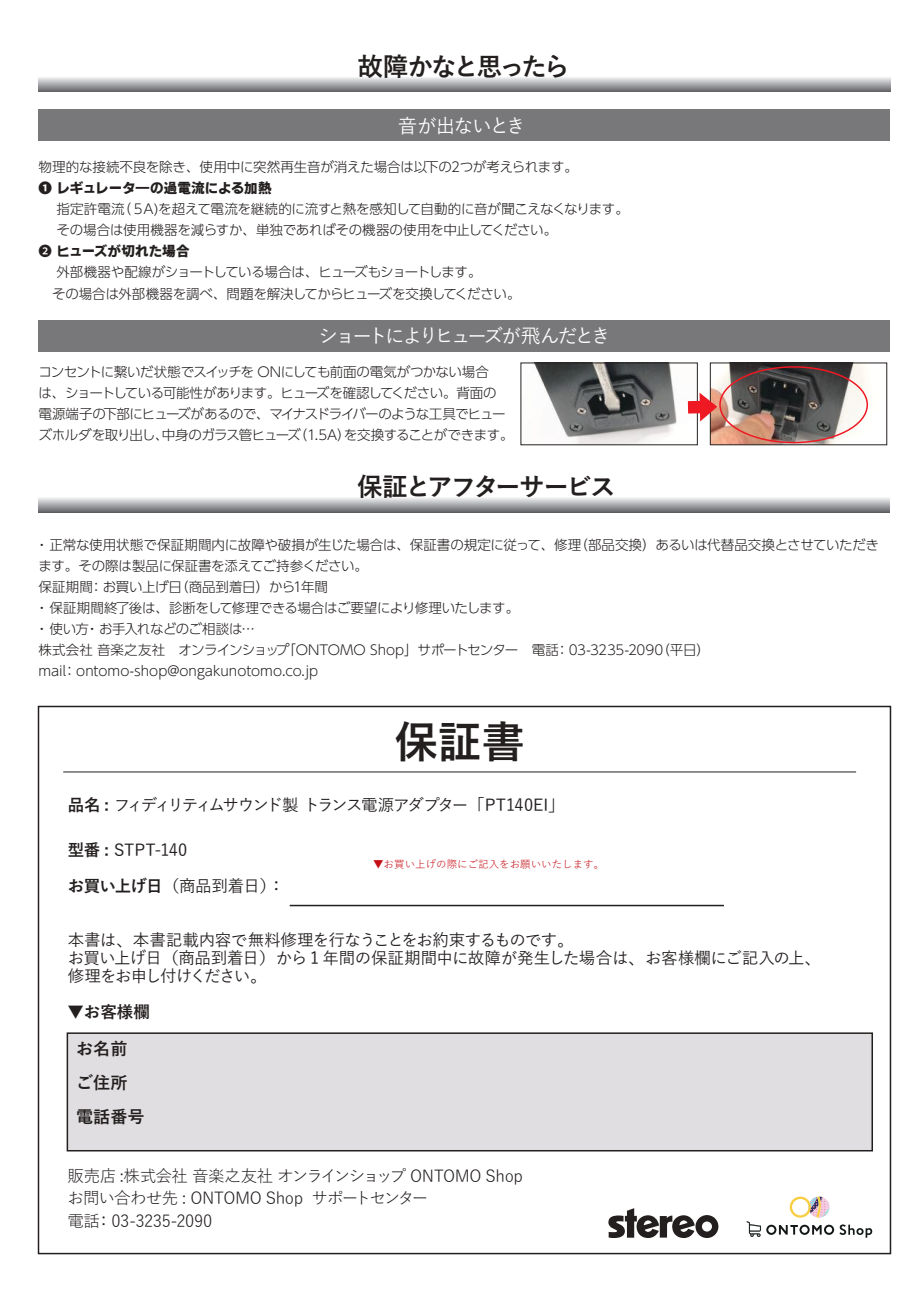
<style>
.page{position:relative;width:919px;height:1289px;background:#fff}
.page>*{position:absolute;margin:0;border:0;box-sizing:border-box;transform-origin:0 0}
.t1{font:700 43.5px "Yu Gothic";color:#241f1f}
.t2{font:700 25.5px "Yu Gothic";letter-spacing:-.085em;color:#241f1f}
.t3{font:500 19.5px "Yu Gothic";letter-spacing:-.125em;color:#fff}
.t4{font:500 19.5px "Yu Gothic";letter-spacing:-.07em;color:#fff}
.t5{font:700 17.1px/34px "Yu Gothic";color:#241f1f}
.t6{font:500 16.5px/18px "Yu Gothic";letter-spacing:-.04em;color:#241f1f}
.t7{font:16.5px/22.8px "Yu Gothic";letter-spacing:-.03em;color:#241f1f}
.t8{font:500 16.5px "Yu Gothic";letter-spacing:-.115em;color:#241f1f}
.t9{font:500 16.5px/36px "Yu Gothic";letter-spacing:-.01em;color:#241f1f}
.t10{font:700 16.5px "Yu Gothic";color:#241f1f}
.t11{font:300 13.5px/21px "UD Shin Go Pr 6 N";letter-spacing:-.025em;color:#241f1f}
.t12{font:300 13.5px/21px "UD Shin Go Pr 6 N";letter-spacing:-.05em;color:#241f1f}
.t13{font:13.5px "Gen Ei Nu Gothic EB";color:#241f1f}
.t14{font:10.5px "Yu Gothic";color:#c60e16}
.s1{font-family:"Koz Go Pr 6 N"}
.s2{font-weight:700}
</style>
<div class="page">
<svg style="left:38px;top:77px;width:852px;height:15px"></svg>
<div style="left:38px;top:320px;width:852px;height:31px;background:#78787a"></div>
<div style="left:38px;top:109px;width:852px;height:32px;background:#78787a"></div>
<div style="left:67px;top:1032px;width:805px;height:119px;background:#e0dee0;border:2px solid #241f1f"></div>
<hr style="left:290px;top:904px;width:433px;height:2px;background:#241f1f">
<svg style="left:746px;top:1196px;width:126px;height:41px"></svg>
<svg style="left:38px;top:498px;width:851px;height:14px"></svg>
<hr style="left:63px;top:771px;width:793px;height:1px;background:#241f1f">
<svg style="left:608px;top:1208px;width:110px;height:29px"></svg>
<img style="left:534px;top:364px;width:143px;height:79px">
<img style="left:712px;top:363px;width:176px;height:82px">
<div style="left:520px;top:362px;width:177px;height:83px;border:1px solid #262220"></div>
<div style="left:710px;top:362px;width:177px;height:83px;border:1px solid #262220"></div>
<svg style="left:687px;top:392px;width:30px;height:29px"></svg>
<div style="left:719px;top:366px;width:149px;height:77px;border:2px solid #ef1923;border-radius:50%"></div>
<h2 class="t2" style="left:357px;top:52px;width:213px">故障かなと思ったら</h2>
<h3 class="t4" style="left:398px;top:108px;width:129px">音が出ないとき</h3>
<p class="t11" style="left:38px;top:156px;width:541px">物理的な接続不良を除き、使用中に突然再生音が消えた場合は以下の2つが考えられます。</p>
<p class="t13" style="left:38px;top:181px;width:234px">❶ レギュレータ―の過電流による加熱</p>
<p class="t11" style="left:56px;top:198px;width:574px;text-indent:-18px">　 指定許電流（５A)を超えて電流を継続的に流すと熱を感知して自動的に音が聞こえなくなります。その場合は使用機器を減らすか、単独であればその機器の使用を中止してください。</p>
<p class="t13" style="left:38px;top:244px;width:153px"><span class="s1">❷</span> ヒューズが切れた場合</p>
<p class="t11" style="left:38px;top:261px;width:483px">　 外部機器や配線がショートしている場合は、ヒューズもショートします。<br>　その場合は外部機器を調べ、問題を解決してからヒューズを交換してください。</p>
<h3 class="t3" style="left:318px;top:317px;width:293px">ショートによりヒューズが飛んだとき</h3>
<p class="t12" style="left:38px;top:360px;width:476px">コンセントに繋いだ状態でスイッチを ONにしても前面の電気がつかない場合<br>は、ショートしている可能性があります。ヒューズを確認してください。背面の<br>電源端子の下部にヒューズがあるので、マイナスドライバーのような工具でヒューズホルダを取り出し、中身のガラス管ヒューズ（1.5A）を交換することができます。</p>
<h2 class="t2" style="left:357px;top:472px;width:260px">保証とアフターサービス</h2>
<p class="t11" style="left:35px;top:533px;width:845px">・ 正常な使用状態で保証期間内に故障や破損が生じた場合は、保証書の規定に従って、修理（部品交換）あるいは代替品交換とさせていただきます。その際は製品に保証書を添えてご持参ください。<br>保証期間：お買い上げ日（商品到着日）から1年間<br>・ 保証期間終了後は、診断をして修理できる場合はご要望により修理いたします。<br>・ 使い方・お手入れなどのご相談は…<br>株式会社 音楽之友社　オンラインショップ「ONTOMO Shop」サポートセンター　電話：03-3235-2090（平日）<br>mail：ontomo-shop@ongakunotomo.co.jp</p>
<h1 class="t1" style="left:394px;top:718px;width:132px">保証書</h1>
<p class="t8" style="left:68px;top:789px;width:498px"><span class="s2">品名 :</span> フィディリティムサウンド製 トランス電源アダプター「PT140EI」</p>
<p class="t9" style="left:68px;top:829px;width:218px"><span class="s2">型番 :</span> STPT-140<br><span class="s2">お買い上げ日</span>（商品到着日）：</p>
<p class="t6" style="left:68px;top:928px;width:755px">本書は、本書記載内容で無料修理を行なうことをお約束するものです。<br>お買い上げ日（商品到着日）から 1 年間の保証期間中に故障が発生した場合は、お客様欄にご記入の上、修理をお申し付けください。</p>
<p class="t14" style="left:373px;top:854px;width:233px">▼お買い上げの際にご記入をお願いいたします。</p>
<p class="t10" style="left:67px;top:1002px;width:84px">▼お客様欄</p>
<p class="t5" style="left:76px;top:1031px;width:70px">お名前ご住所電話番号</p>
<p class="t7" style="left:67px;top:1162px;width:457px">販売店 :株式会社 音楽之友社 オンラインショップ ONTOMO Shopお問い合わせ先 : ONTOMO Shop サポートセンター<br>電話：03-3235-2090</p>
</div>
